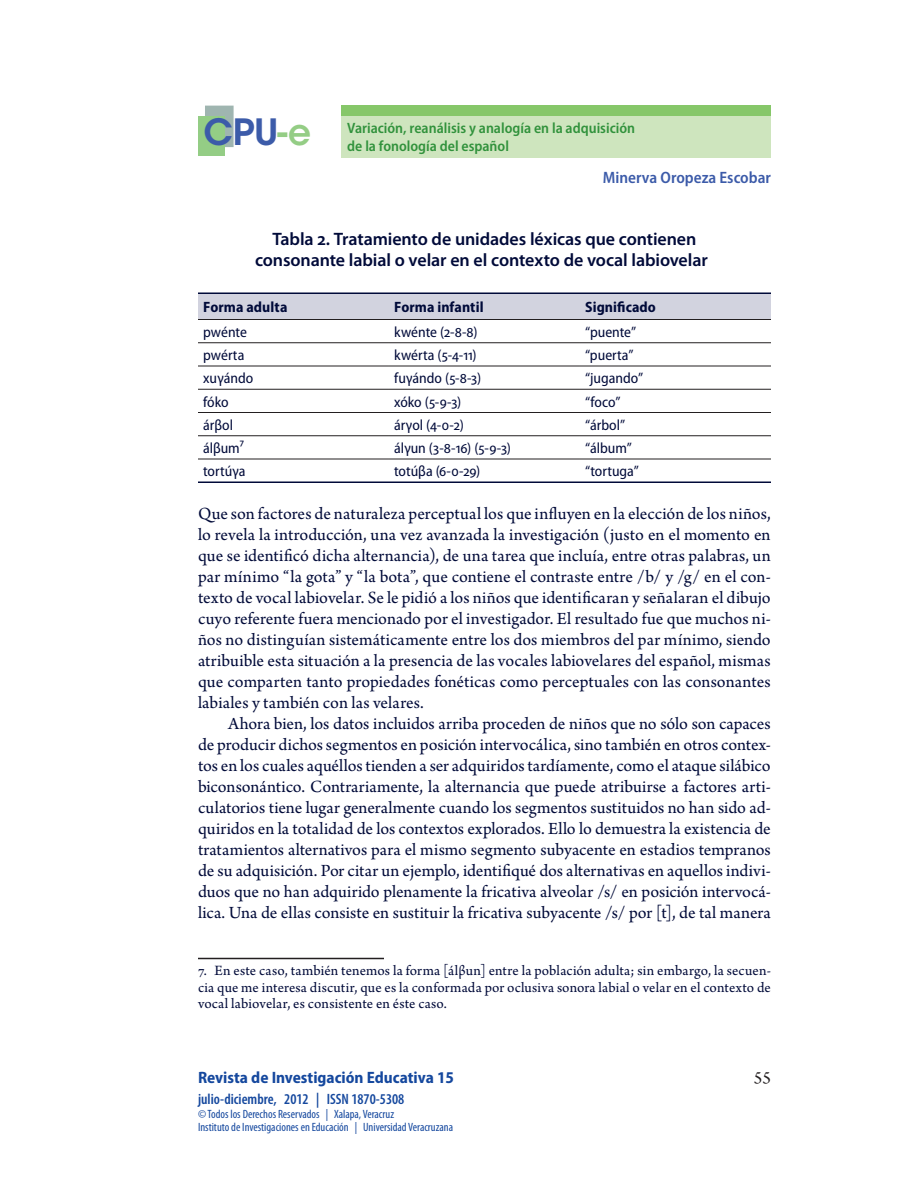
<style>
.page{position:relative;width:918px;height:1188px;background:#fff}
.page>*{position:absolute;margin:0;border:0;box-sizing:border-box;transform-origin:0 0}
.t1{font:600 36px "ITC Avant Garde Std";color:#3c5ba9}
.t2{font:18px/21px "Arno Pro";letter-spacing:.005em;color:#000a39;text-align:justify}
.t3{font:600 18px/21px "Myriad Pro";letter-spacing:-.005em;color:#000a39;text-align:center}
.t4{font:18px "Arno Pro";color:#231f20}
.t5{font:700 semi-condensed 16.5px "Myriad Pro";color:#15489e}
.t6{font:600 semi-condensed 16.5px "Myriad Pro";color:#3c5ba9}
.t7{font:15px/16.5px "Arno Pro";letter-spacing:.01em;color:#000a39;text-align:justify}
.t8{font:semi-condensed 15px "Myriad Pro";color:#000a39}
.t9{font:600 semi-condensed 15px/18px "Myriad Pro";color:#31923c}
.t10{font:700 semi-condensed 15px "Myriad Pro";letter-spacing:.005em;color:#000a39}
.t11{font:600 condensed 15px "Myriad Pro";color:#15489e}
.t12{font:condensed 12px/13.5px "Myriad Pro";color:#15489e}
.s1{color:#94cd85}
</style>
<div class="page">
<div style="left:205px;top:106px;width:29px;height:41px;background:#9fb5b0;border:2px solid #9fb5b0"></div>
<div style="left:198px;top:116px;width:27px;height:40px;background:#94cd85"></div>
<div style="left:341px;top:116px;width:430px;height:41px;background:#cee5be"></div>
<div style="left:341px;top:106px;width:430px;height:10px;background:#86c769"></div>
<div style="left:198px;top:294px;width:573px;height:25px;background:#d2d3df"></div>
<hr style="left:198px;top:342px;width:191px;height:1px;background:#231f20">
<hr style="left:389px;top:342px;width:191px;height:1px;background:#231f20">
<hr style="left:580px;top:342px;width:191px;height:1px;background:#231f20">
<hr style="left:198px;top:366px;width:191px;height:1px;background:#231f20">
<hr style="left:389px;top:366px;width:191px;height:1px;background:#231f20">
<hr style="left:580px;top:366px;width:191px;height:1px;background:#231f20">
<hr style="left:198px;top:389px;width:191px;height:1px;background:#231f20">
<hr style="left:389px;top:389px;width:191px;height:1px;background:#231f20">
<hr style="left:580px;top:389px;width:191px;height:1px;background:#231f20">
<hr style="left:198px;top:412px;width:191px;height:1px;background:#231f20">
<hr style="left:389px;top:412px;width:191px;height:1px;background:#231f20">
<hr style="left:580px;top:412px;width:191px;height:1px;background:#231f20">
<hr style="left:198px;top:435px;width:191px;height:1px;background:#231f20">
<hr style="left:389px;top:435px;width:191px;height:1px;background:#231f20">
<hr style="left:580px;top:435px;width:191px;height:1px;background:#231f20">
<hr style="left:198px;top:292px;width:191px;height:2px;background:#000a39">
<hr style="left:198px;top:482px;width:191px;height:1px;background:#000a39">
<hr style="left:389px;top:482px;width:191px;height:1px;background:#000a39">
<hr style="left:580px;top:482px;width:191px;height:1px;background:#000a39">
<hr style="left:198px;top:319px;width:191px;height:1px;background:#231f20">
<hr style="left:198px;top:459px;width:191px;height:1px;background:#231f20">
<hr style="left:389px;top:459px;width:191px;height:1px;background:#231f20">
<hr style="left:580px;top:459px;width:191px;height:1px;background:#231f20">
<hr style="left:389px;top:292px;width:191px;height:2px;background:#000a39">
<hr style="left:580px;top:292px;width:191px;height:2px;background:#000a39">
<hr style="left:389px;top:319px;width:191px;height:1px;background:#231f20">
<hr style="left:580px;top:319px;width:191px;height:1px;background:#231f20">
<hr style="left:198px;top:958px;width:186px;height:1px;background:#231f20">
<h1 class="t1" style="left:203px;top:109px;width:109px">CPU<span class="s1">-e</span></h1>
<p class="t9" style="left:347px;top:120px;width:289px">Variación, reanálisis y analogía en la adquisición de la fonología del español</p>
<p class="t6" style="left:603px;top:168px;width:170px">Minerva Oropeza Escobar</p>
<p class="t3" style="left:255px;top:228px;width:454px">Tabla 2. Tratamiento de unidades léxicas que contienen consonante labial o velar en el contexto de vocal labiovelar</p>
<p class="t10" style="left:203px;top:299px;width:86px">Forma adulta</p>
<p class="t10" style="left:394px;top:299px;width:91px">Forma infantil</p>
<p class="t10" style="left:585px;top:299px;width:72px">Significado</p>
<p class="t8" style="left:203px;top:324px;width:45px">pwénte</p>
<p class="t8" style="left:394px;top:324px;width:85px">kwénte (2-8-8)</p>
<p class="t8" style="left:585px;top:324px;width:53px">“puente”</p>
<p class="t8" style="left:203px;top:347px;width:43px">pwérta</p>
<p class="t8" style="left:394px;top:347px;width:84px">kwérta (5-4-11)</p>
<p class="t8" style="left:585px;top:347px;width:50px">“puerta”</p>
<p class="t8" style="left:203px;top:370px;width:52px">xuγándo</p>
<p class="t8" style="left:394px;top:370px;width:88px">fuγándo (5-8-3)</p>
<p class="t8" style="left:585px;top:370px;width:60px">“jugando”</p>
<p class="t8" style="left:203px;top:393px;width:27px">fóko</p>
<p class="t8" style="left:394px;top:393px;width:69px">xóko (5-9-3)</p>
<p class="t8" style="left:585px;top:393px;width:37px">“foco”</p>
<p class="t8" style="left:203px;top:417px;width:31px">árβol</p>
<p class="t8" style="left:394px;top:417px;width:71px">árγol (4-0-2)</p>
<p class="t8" style="left:585px;top:417px;width:42px">“árbol”</p>
<p class="t8" style="left:203px;top:440px;width:42px">álβum7</p>
<p class="t8" style="left:394px;top:440px;width:118px">álγun (3-8-16) (5-9-3)</p>
<p class="t8" style="left:585px;top:440px;width:48px">“álbum”</p>
<p class="t8" style="left:203px;top:463px;width:44px">tortúγa</p>
<p class="t8" style="left:394px;top:463px;width:88px">totúβa (6-0-29)</p>
<p class="t8" style="left:585px;top:463px;width:55px">“tortuga”</p>
<p class="t2" style="left:198px;top:504px;width:574px">Que son factores de naturaleza perceptual los que influyen en la elección de los niños, lo revela la introducción, una vez avanzada la investigación (justo en el momento en que se identificó dicha alternancia), de una tarea que incluía, entre otras palabras, un par mínimo “la gota” y “la bota”, que contiene el contraste entre /b/ y /g/ en el con&shy;texto de vocal labiovelar. Se le pidió a los niños que identificaran y señalaran el dibujo cuyo referente fuera mencionado por el investigador. El resultado fue que muchos ni&shy;ños no distinguían sistemáticamente entre los dos miembros del par mínimo, siendo atribuible esta situación a la presencia de las vocales labiovelares del español, mismas que comparten tanto propiedades fonéticas como perceptuales con las consonantes labiales y también con las velares.</p>
<p class="t2" style="left:198px;top:714px;width:574px;text-indent:30px">Ahora bien, los datos incluidos arriba proceden de niños que no sólo son capaces de producir dichos segmentos en posición intervocálica, sino también en otros contex&shy;tos en los cuales aquéllos tienden a ser adquiridos tardíamente, como el ataque silábico biconsonántico. Contrariamente, la alternancia que puede atribuirse a factores arti&shy;culatorios tiene lugar generalmente cuando los segmentos sustituidos no han sido ad&shy;quiridos en la totalidad de los contextos explorados. Ello lo demuestra la existencia de tratamientos alternativos para el mismo segmento subyacente en estadios tempranos de su adquisición. Por citar un ejemplo, identifiqué dos alternativas en aquellos indivi&shy;duos que no han adquirido plenamente la fricativa alveolar /s/ en posición intervocá&shy;lica. Una de ellas consiste en sustituir la fricativa subyacente /s/ por [t], de tal manera</p>
<p class="t7" style="left:198px;top:963px;width:574px">7. En este caso, también tenemos la forma [álβun] entre la población adulta; sin embargo, la secuen&shy;cia que me interesa discutir, que es la conformada por oclusiva sonora labial o velar en el contexto de vocal labiovelar, es consistente en éste caso.</p>
<p class="t5" style="left:198px;top:1069px;width:258px">Revista de Investigación Educativa 15</p>
<p class="t11" style="left:198px;top:1091px;width:208px">julio-diciembre, 2012 | ISSN 1870-5308</p>
<p class="t12" style="left:198px;top:1107px;width:257px">© Todos los Derechos Reservados | Xalapa, Veracruz<br>Instituto de Investigaciones en Educación | Universidad Veracruzana</p>
<p class="t4" style="left:754px;top:1068px;width:19px">55</p>
</div>
